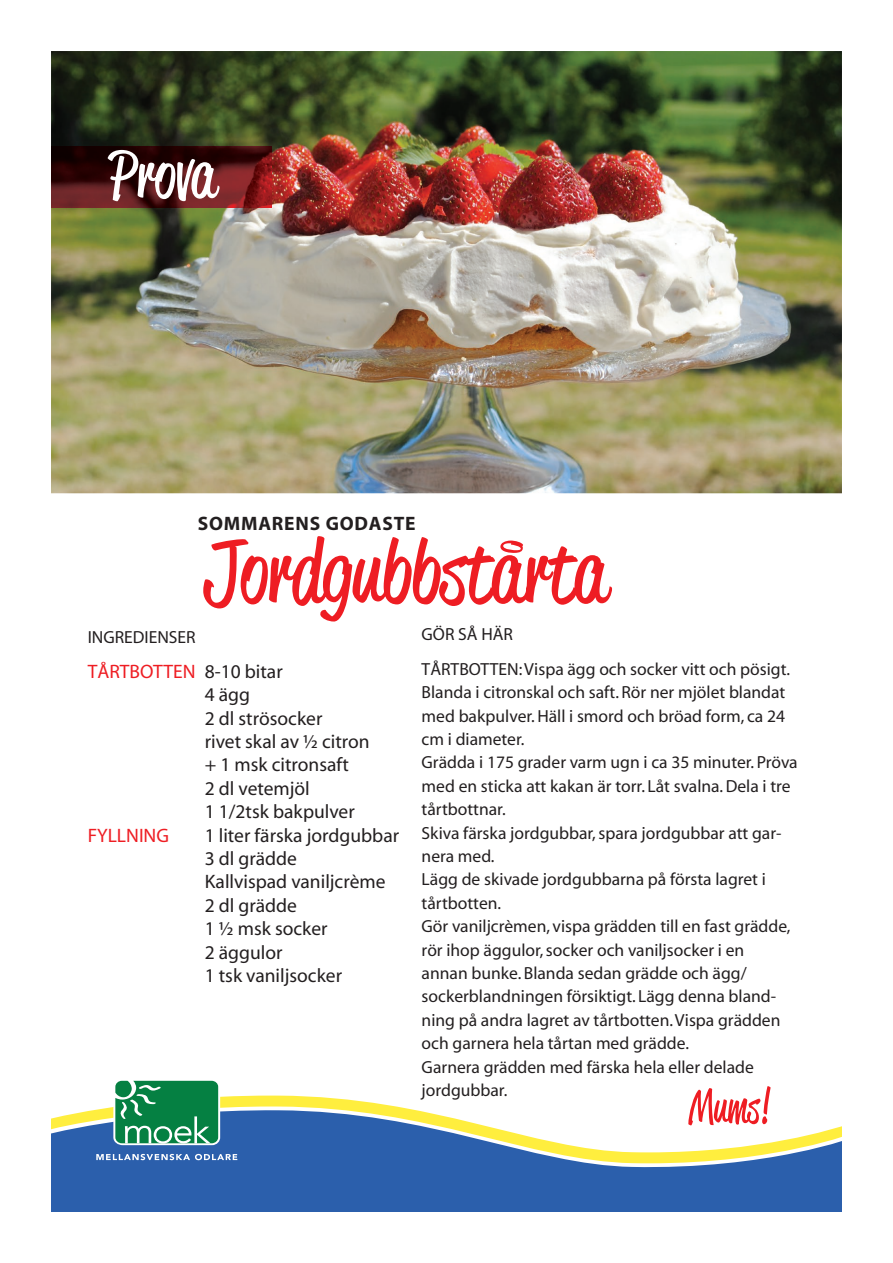
<style>
.page{position:relative;width:893px;height:1263px;background:#fff}
.page>*{position:absolute;margin:0;border:0;box-sizing:border-box;transform-origin:0 0}
.t1{font:19.5px/23.4px "Myriad";color:#231f20}
.t2{font:19.5px "Myriad";color:#ee1d23}
.t3{font:700 19.5px "Myriad";letter-spacing:.04em;color:#231f20}
.t4{font:17.55px/23.4px "Myriad";color:#231f20}
.s1{color:#231f20}
</style>
<div class="page">
<div style="left:51px;top:1163px;width:791px;height:49px;background:#2b5fac"></div>
<svg style="left:51px;top:1095px;width:791px;height:68px"></svg>
<svg style="left:96px;top:1154px;width:141px;height:6px"></svg>
<svg style="left:113px;top:1080px;width:107px;height:65px;background:#379968"></svg>
<img style="left:51px;top:51px;width:791px;height:442px">
<img style="left:51px;top:146px;width:220px;height:62px">
<svg style="left:108px;top:150px;width:112px;height:51px"></svg>
<svg style="left:688px;top:1086px;width:83px;height:40px"></svg>
<svg style="left:203px;top:536px;width:409px;height:85px"></svg>
<p class="t3" style="left:198px;top:513px;width:219px">SOMMARENS GODASTE</p>
<p class="t4" style="left:88px;top:626px;width:109px">INGREDIENSER</p>
<p class="t2" style="left:88px;top:662px;width:197px">TÅRTBOTTEN <span class="s1">8-10 bitar</span></p>
<p class="t1" style="left:205px;top:684px;width:47px">4 ägg</p>
<p class="t1" style="left:205px;top:707px;width:119px">2 dl strösocker</p>
<p class="t1" style="left:205px;top:731px;width:166px">rivet skal av ½ citron</p>
<p class="t1" style="left:205px;top:754px;width:146px">+ 1 msk citronsaft</p>
<p class="t1" style="left:205px;top:777px;width:107px">2 dl vetemjöl</p>
<p class="t1" style="left:205px;top:801px;width:151px">1 1/2tsk bakpulver</p>
<p class="t2" style="left:88px;top:825px;width:83px">FYLLNING</p>
<p class="t1" style="left:205px;top:824px;width:196px">1 liter färska jordgubbar<br>3 dl grädde<br>Kallvispad vaniljcrème<br>2 dl grädde<br>1 ½ msk socker<br>2 äggulor<br>1 tsk vaniljsocker</p>
<p class="t4" style="left:422px;top:618px;width:370px;line-height:34.5px">GÖR SÅ HÄR<br>TÅRTBOTTEN: Vispa ägg och socker vitt och pösigt.</p>
<p class="t4" style="left:422px;top:681px;width:378px">Blanda i citronskal och saft. Rör ner mjölet blandat med bakpulver. Häll i smord och bröad form, ca 24 cm i diameter.<br>Grädda i 175 grader varm ugn i ca 35 minuter. Pröva med en sticka att kakan är torr. Låt svalna. Dela i tre tårtbottnar.<br>Skiva färska jordgubbar, spara jordgubbar att gar&shy;nera med.<br>Lägg de skivade jordgubbarna på första lagret i tårtbotten.<br>Gör vaniljcrèmen, vispa grädden till en fast grädde, rör ihop äggulor, socker och vaniljsocker i en<br>annan bunke. Blanda sedan grädde och ägg/ sockerblandningen försiktigt. Lägg denna bland&shy;ning på andra lagret av tårtbotten. Vispa grädden och garnera hela tårtan med grädde.<br>Garnera grädden med färska hela eller delade jordgubbar.</p>
</div>
